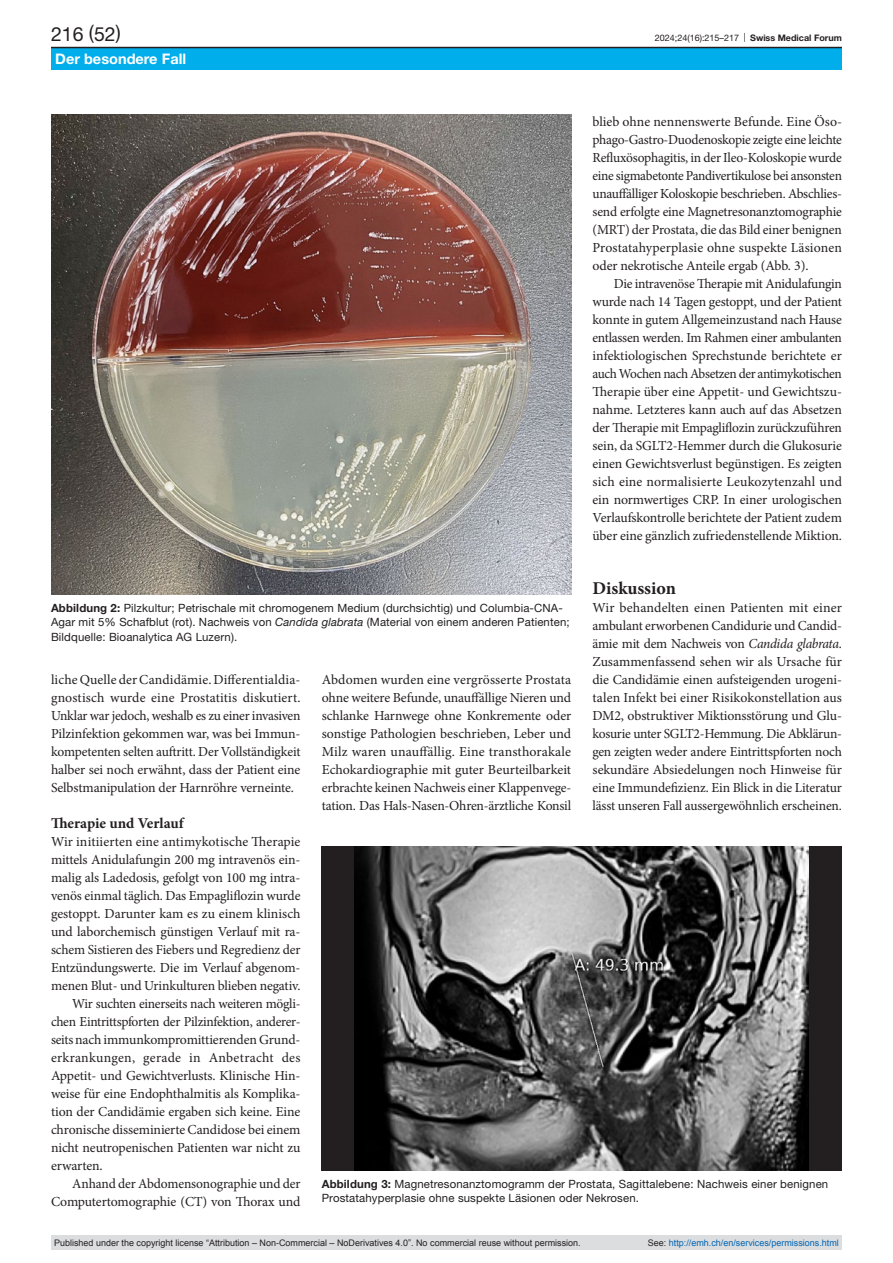
<style>
.page{position:relative;width:893px;height:1263px;background:#fff}
.page>*{position:absolute;margin:0;border:0;box-sizing:border-box;transform-origin:0 0}
.t1{font:19.5px "Helvetica Neue LT Pro";color:#231f20}
.head1{font:700 18px "Minion Pro";color:#231f20}
.head2{font:700 15px "Minion Pro";color:#231f20}
.t2{font:700 14.55px "Helvetica Neue LT Pro";color:#fff}
.paragraph-indent{font:13.8px/18px "Minion Pro";letter-spacing:-.01em;color:#231f20;text-align:justify}
.paragraph{font:13.8px/18px "Minion Pro";letter-spacing:-.01em;color:#231f20;text-align:justify}
.figure-caption{font:11.4px/14.2px "Helvetica Neue LT Pro";letter-spacing:.01em;color:#231f20}
.t3{font:9px "Arial";color:#231f20}
.t4{font:9px "Arial";color:#0066b3}
.t5{font:9px "Helvetica Neue LT Pro";color:#231f20}
.s1{font-weight:700}
.s2{font-style:italic}
.s3{color:#231f20}
</style>
<div class="page">
<div style="left:322px;top:846px;width:520px;height:325px;background:#231f20"></div>
<img style="left:355px;top:846px;width:454px;height:325px">
<img style="left:51px;top:115px;width:520px;height:479px">
<div style="left:51px;top:47px;width:791px;height:23px;background:#00aeeb"></div>
<hr style="left:51px;top:47px;width:791px;height:1px;background:#231f20">
<div style="left:51px;top:1235px;width:791px;height:15px;background:#dcdddf"></div>
<h1 class="t1" style="left:51px;top:22px;width:71px">216 (52)</h1>
<p class="t2" style="left:55px;top:49px;width:132px">Der besondere Fall</p>
<p class="t5" style="left:655px;top:32px;width:189px">2024;24(16):215–217 | <span class="s1">Swiss Medical Forum</span></p>
<p class="paragraph-indent" style="left:592px;top:113px;width:251px">blieb ohne nennenswerte Befunde. Eine Öso&shy;phago-Gastro-Duodenoskopie zeigte eine leichte Refluxösophagitis, in der Ileo-Koloskopie wurde eine sigmabetonte Pandivertikulose bei ansonsten unauffälliger Koloskopie beschrieben. Abschlies&shy;send erfolgte eine Magnetresonanztomographie (MRT) der Prostata, die das Bild einer benignen Prostatahyperplasie ohne suspekte Läsionen oder nekrotische Anteile ergab (Abb. 3).</p>
<p class="paragraph-indent" style="left:592px;top:275px;width:251px;text-indent:21px">Die intravenöse Therapie mit Anidulafungin wurde nach 14 Tagen gestoppt, und der Patient konnte in gutem Allgemeinzustand nach Hause entlassen werden. Im Rahmen einer ambulanten infektiologischen Sprechstunde berichtete er auch Wochen nach Absetzen der antimykotischen Therapie über eine Appetit- und Gewichtszu&shy;nahme. Letzteres kann auch auf das Absetzen der Therapie mit Empagliflozin zurückzuführen sein, da SGLT2-Hemmer durch die Glukosurie einen Gewichtsverlust begünstigen. Es zeigten sich eine normalisierte Leukozytenzahl und ein normwertiges CRP. In einer urologischen Verlaufskontrolle berichtete der Patient zudem über eine gänzlich zufriedenstellende Miktion.</p>
<p class="head1" style="left:592px;top:576px;width:85px">Diskussion</p>
<p class="paragraph" style="left:592px;top:599px;width:251px">Wir behandelten einen Patienten mit einer ambulant erworbenen Candidurie und Candid&shy;ämie mit dem Nachweis von <span class="s2">Candida glabrata</span>.<br>Zusammenfassend sehen wir als Ursache für die Candidämie einen aufsteigenden urogeni&shy;talen Infekt bei einer Risikokonstellation aus DM2, obstruktiver Miktionsstörung und Glu&shy;kosurie unter SGLT2-Hemmung. Die Abklärun&shy;gen zeigten weder andere Eintrittspforten noch sekundäre Absiedelungen noch Hinweise für eine Immundefizienz. Ein Blick in die Literatur lässt unseren Fall aussergewöhnlich erscheinen.</p>
<p class="figure-caption" style="left:51px;top:601px;width:520px"><span class="s1">Abbildung 2:</span> Pilzkultur; Petrischale mit chromogenem Medium (durchsichtig) und Columbia-CNA-<br>Agar mit 5% Schafblut (rot). Nachweis von <span class="s2">Candida glabrata</span> (Material von einem anderen Patienten;<br>Bildquelle: Bioanalytica AG Luzern).</p>
<p class="paragraph" style="left:51px;top:671px;width:251px">liche Quelle der Candidämie. Differentialdia&shy;gnostisch wurde eine Prostatitis diskutiert.<br>Unklar war jedoch, weshalb es zu einer invasiven Pilzinfektion gekommen war, was bei Immun&shy;kompetenten selten auftritt. Der Vollständigkeit halber sei noch erwähnt, dass der Patient eine Selbstmanipulation der Harnröhre verneinte.</p>
<p class="head2" style="left:51px;top:813px;width:134px">Therapie und Verlauf</p>
<p class="paragraph" style="left:51px;top:833px;width:251px">Wir initiierten eine antimykotische Therapie mittels Anidulafungin 200 mg intravenös ein&shy;malig als Ladedosis, gefolgt von 100 mg intra&shy;venös einmal täglich. Das Empagliflozin wurde gestoppt. Darunter kam es zu einem klinisch und laborchemisch günstigen Verlauf mit ra&shy;schem Sistieren des Fiebers und Regredienz der Entzündungswerte. Die im Verlauf abgenom&shy;menen Blut- und Urinkulturen blieben negativ.</p>
<p class="paragraph-indent" style="left:51px;top:995px;width:251px;text-indent:21px">Wir suchten einerseits nach weiteren mögli&shy;chen Eintrittspforten der Pilzinfektion, anderer&shy;seits nach immunkompromittierenden Grund&shy;erkrankungen, gerade in Anbetracht des Appetit- und Gewichtverlusts. Klinische Hin&shy;weise für eine Endophthalmitis als Komplika&shy;tion der Candidämie ergaben sich keine. Eine chronische disseminierte Candidose bei einem nicht neutropenischen Patienten war nicht zu erwarten.</p>
<p class="paragraph-indent" style="left:51px;top:1175px;width:251px;text-align:right">Anhand der Abdomensonographie und der<br>Computertomographie (CT) von Thorax und</p>
<p class="paragraph-indent" style="left:322px;top:671px;width:251px">Abdomen wurden eine vergrösserte Prostata ohne weitere Befunde, unauffällige Nieren und schlanke Harnwege ohne Konkremente oder sonstige Pathologien beschrieben, Leber und Milz waren unauffällig. Eine transthorakale Echokardiographie mit guter Beurteilbarkeit erbrachte keinen Nachweis einer Klappenvege&shy;tation. Das Hals-Nasen-Ohren-ärztliche Konsil</p>
<p class="figure-caption" style="left:322px;top:1177px;width:508px"><span class="s1">Abbildung 3:</span> Magnetresonanztomogramm der Prostata, Sagittalebene: Nachweis einer benignen<br>Prostatahyperplasie ohne suspekte Läsionen oder Nekrosen.</p>
<p class="t3" style="left:54px;top:1237px;width:528px">Published under the copyright license “Attribution – Non-Commercial – NoDerivatives 4.0”. No commercial reuse without permission.</p>
<p class="t4" style="left:648px;top:1237px;width:193px"><span class="s3">See:</span> http://emh.ch/en/services/permissions.html</p>
</div>
